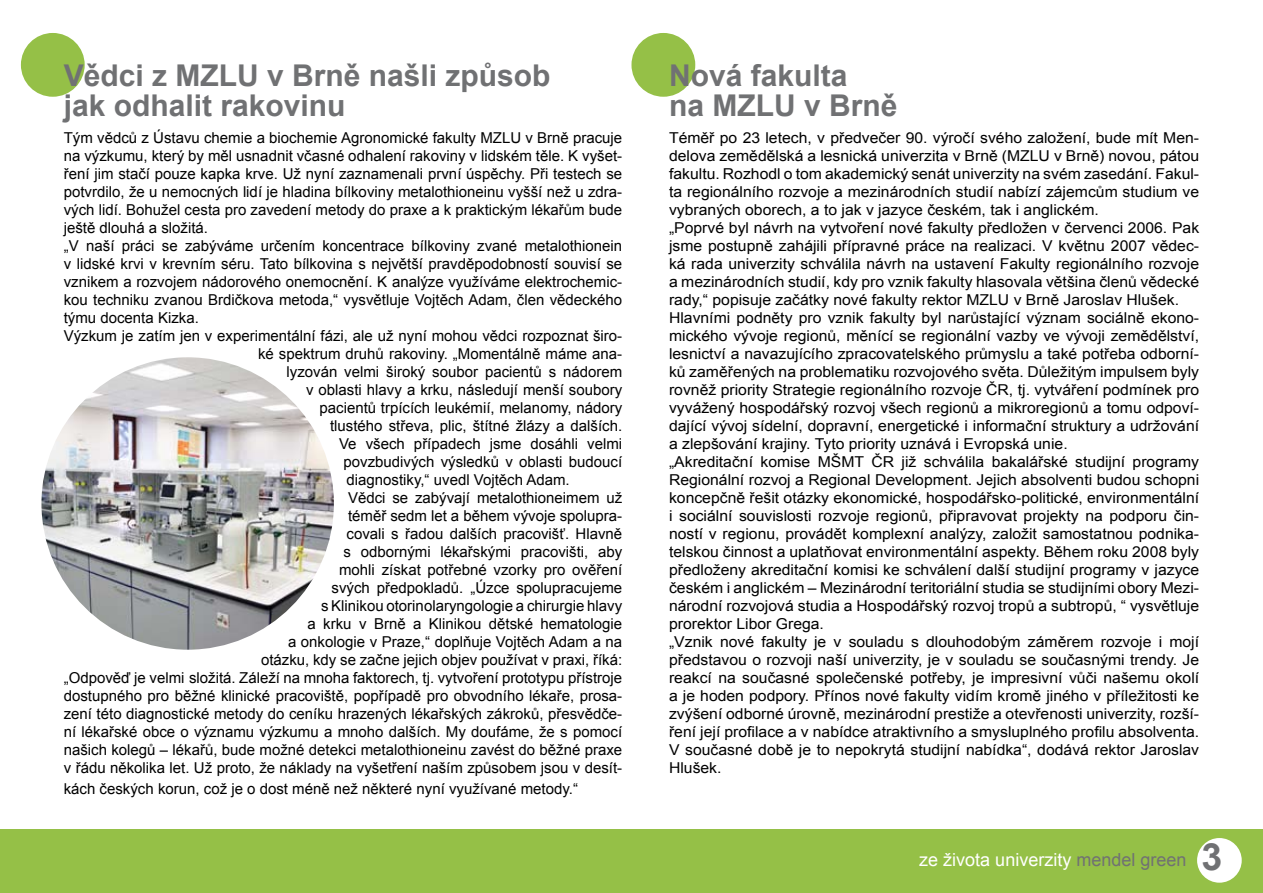
<style>
.page{position:relative;width:1263px;height:893px;background:#fff}
.page>*{position:absolute;margin:0;border:0;box-sizing:border-box;transform-origin:0 0}
.t1{font:700 30px/30px "Arial";color:#707173}
.t2{font:18px "Arial";color:#fff}
.t3{font:15px/18px "Arial";color:#000;scale:1.05 1}
.t4{font:15px "Arial";color:#000}
.s1{color:#707173}
.s2{font-weight:700;font-size:37.5px;color:#707173}
</style>
<div class="page">
<div style="left:0;top:829px;width:1263px;height:64px;background:#95c047"></div>
<div style="left:1197px;top:838px;width:45px;height:45px;background:#fff;border-radius:50%"></div>
<div style="left:21px;top:33px;width:64px;height:64px;background:#95c047;border-radius:50%"></div>
<div style="left:631px;top:33px;width:64px;height:64px;background:#95c047;border-radius:50%"></div>
<img style="left:41px;top:357px;width:293px;height:293px;border-radius:50%">
<h1 class="t1" style="left:64px;top:61px;width:488px">Vědci z MZLU v Brně našli způsob jak odhalit rakovinu</h1>
<p class="t4" style="left:64px;top:128px;width:560px">Tým vědců z Ústavu chemie a biochemie Agronomické fakulty MZLU v Brně pracuje</p>
<p class="t4" style="left:64px;top:146px;width:560px">na výzkumu, který by měl usnadnit včasné odhalení rakoviny v lidském těle. K vyšet-</p>
<p class="t4" style="left:64px;top:164px;width:560px">ření jim stačí pouze kapka krve. Už nyní zaznamenali první úspěchy. Při testech se</p>
<p class="t4" style="left:64px;top:182px;width:560px">potvrdilo, že u nemocných lidí je hladina bílkoviny metalothioneinu vyšší než u zdra-</p>
<p class="t4" style="left:64px;top:200px;width:560px">vých lidí. Bohužel cesta pro zavedení metody do praxe a k praktickým lékařům bude</p>
<p class="t4" style="left:64px;top:218px;width:146px">ještě dlouhá a složitá.</p>
<p class="t4" style="left:64px;top:236px;width:560px">„V naší práci se zabýváme určením koncentrace bílkoviny zvané metalothionein</p>
<p class="t4" style="left:64px;top:254px;width:560px">v lidské krvi v krevním séru. Tato bílkovina s největší pravděpodobností souvisí se</p>
<p class="t4" style="left:64px;top:272px;width:560px">vznikem a rozvojem nádorového onemocnění. K analýze využíváme elektrochemic-</p>
<p class="t4" style="left:64px;top:290px;width:560px">kou techniku zvanou Brdičkova metoda,“ vysvětluje Vojtěch Adam, člen vědeckého</p>
<p class="t4" style="left:64px;top:308px;width:137px">týmu docenta Kizka.</p>
<p class="t4" style="left:64px;top:326px;width:560px">Výzkum je zatím jen v experimentální fázi, ale už nyní mohou vědci rozpoznat širo-</p>
<p class="t4" style="left:258px;top:344px;width:366px">ké spektrum druhů rakoviny. „Momentálně máme ana-</p>
<p class="t4" style="left:286px;top:362px;width:337px">lyzován velmi široký soubor pacientů s nádorem</p>
<p class="t4" style="left:306px;top:380px;width:318px">v oblasti hlavy a krku, následují menší soubory</p>
<p class="t4" style="left:320px;top:398px;width:304px">pacientů trpících leukémií, melanomy, nádory</p>
<p class="t4" style="left:330px;top:416px;width:294px">tlustého střeva, plic, štítné žlázy a dalších.</p>
<p class="t4" style="left:339px;top:434px;width:285px">Ve všech případech jsme dosáhli velmi</p>
<p class="t4" style="left:344px;top:452px;width:280px">povzbudivých výsledků v oblasti budoucí</p>
<p class="t4" style="left:346px;top:470px;width:225px">diagnostiky,“ uvedl Vojtěch Adam.</p>
<p class="t4" style="left:348px;top:488px;width:276px">Vědci se zabývají metalothioneimem už</p>
<p class="t4" style="left:348px;top:506px;width:276px">téměř sedm let a během vývoje spolupra-</p>
<p class="t4" style="left:346px;top:524px;width:277px">covali s řadou dalších pracovišť. Hlavně</p>
<p class="t4" style="left:344px;top:542px;width:280px">s odbornými lékařskými pracovišti, aby</p>
<p class="t4" style="left:339px;top:560px;width:285px">mohli získat potřebné vzorky pro ověření</p>
<p class="t4" style="left:332px;top:578px;width:292px">svých předpokladů. „Úzce spolupracujeme</p>
<p class="t4" style="left:321px;top:596px;width:303px">s Klinikou otorinolaryngologie a chirurgie hlavy</p>
<p class="t4" style="left:308px;top:614px;width:316px">a krku v Brně a Klinikou dětské hematologie</p>
<p class="t4" style="left:288px;top:632px;width:336px">a onkologie v Praze,“ doplňuje Vojtěch Adam a na</p>
<p class="t4" style="left:261px;top:650px;width:363px">otázku, kdy se začne jejich objev používat v praxi, říká:</p>
<p class="t4" style="left:64px;top:668px;width:560px">„Odpověď je velmi složitá. Záleží na mnoha faktorech, tj. vytvoření prototypu přístroje</p>
<p class="t4" style="left:64px;top:686px;width:560px">dostupného pro běžné klinické pracoviště, popřípadě pro obvodního lékaře, prosa-</p>
<p class="t4" style="left:64px;top:704px;width:560px">zení této diagnostické metody do ceníku hrazených lékařských zákroků, přesvědče-</p>
<p class="t4" style="left:64px;top:722px;width:560px">ní lékařské obce o významu výzkumu a mnoho dalších. My doufáme, že s pomocí</p>
<p class="t4" style="left:64px;top:740px;width:560px">našich kolegů – lékařů, bude možné detekci metalothioneinu zavést do běžné praxe</p>
<p class="t4" style="left:64px;top:758px;width:560px">v řádu několika let. Už proto, že náklady na vyšetření naším způsobem jsou v desít-</p>
<p class="t4" style="left:64px;top:779px;width:516px">kách českých korun, což je o dost méně než některé nyní využívané metody.“</p>
<h1 class="t1" style="left:669px;top:61px;width:230px">Nová fakulta<br>na MZLU v Brně</h1>
<p class="t3" style="left:669px;top:129px;width:506px">Téměř po 23 letech, v předvečer 90. výročí svého založení, bude mít Men&shy;delova zemědělská a lesnická univerzita v Brně (MZLU v Brně) novou, pátou fakultu. Rozhodl o tom akademický senát univerzity na svém zasedání. Fakul&shy;ta regionálního rozvoje a mezinárodních studií nabízí zájemcům studium ve vybraných oborech, a to jak v jazyce českém, tak i anglickém.<br>„Poprvé byl návrh na vytvoření nové fakulty předložen v červenci 2006. Pak jsme postupně zahájili přípravné práce na realizaci. V květnu 2007 vědec&shy;ká rada univerzity schválila návrh na ustavení Fakulty regionálního rozvoje a mezinárodních studií, kdy pro vznik fakulty hlasovala většina členů vědecké rady,“ popisuje začátky nové fakulty rektor MZLU v Brně Jaroslav Hlušek.<br>Hlavními podněty pro vznik fakulty byl narůstající význam sociálně ekono&shy;mického vývoje regionů, měnící se regionální vazby ve vývoji zemědělství, lesnictví a navazujícího zpracovatelského průmyslu a také potřeba odborní&shy;ků zaměřených na problematiku rozvojového světa. Důležitým impulsem byly rovněž priority Strategie regionálního rozvoje ČR, tj. vytváření podmínek pro vyvážený hospodářský rozvoj všech regionů a mikroregionů a tomu odpoví&shy;dající vývoj sídelní, dopravní, energetické i informační struktury a udržování a zlepšování krajiny. Tyto priority uznává i Evropská unie.<br>„Akreditační komise MŠMT ČR již schválila bakalářské studijní programy Regionální rozvoj a Regional Development. Jejich absolventi budou schopni koncepčně řešit otázky ekonomické, hospodářsko-politické, environmentální i sociální souvislosti rozvoje regionů, připravovat projekty na podporu čin&shy;ností v regionu, provádět komplexní analýzy, založit samostatnou podnika&shy;telskou činnost a uplatňovat environmentální aspekty. Během roku 2008 byly předloženy akreditační komisi ke schválení další studijní programy v jazyce českém i anglickém – Mezinárodní teritoriální studia se studijními obory Mezi&shy;národní rozvojová studia a Hospodářský rozvoj tropů a subtropů, “ vysvětluje prorektor Libor Grega.<br>„Vznik nové fakulty je v souladu s dlouhodobým záměrem rozvoje i mojí představou o rozvoji naší univerzity, je v souladu se současnými trendy. Je reakcí na současné společenské potřeby, je impresivní vůči našemu okolí a je hoden podpory. Přínos nové fakulty vidím kromě jiného v příležitosti ke zvýšení odborné úrovně, mezinárodní prestiže a otevřenosti univerzity, rozší&shy;ření její profilace a v nabídce atraktivního a smysluplného profilu absolventa.<br>V současné době je to nepokrytá studijní nabídka“, dodává rektor Jaroslav Hlušek.</p>
<p class="t2" style="left:919px;top:848px;width:305px">ze života univerzity <span class="s1">mendel green</span> <span class="s2">3</span></p>
</div>
